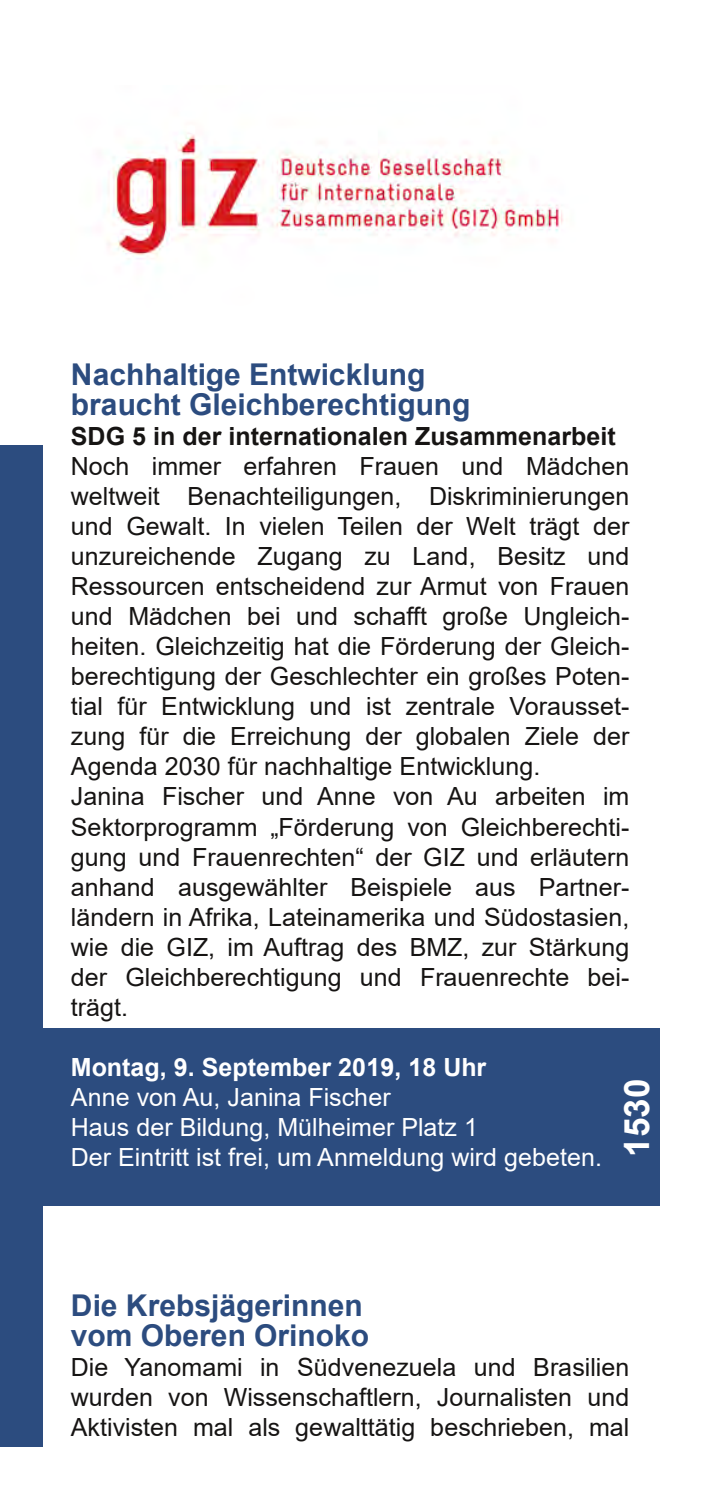
<style>
.page{position:relative;width:702px;height:1489px;background:#fff}
.page>*{position:absolute;margin:0;border:0;box-sizing:border-box;transform-origin:0 0}
.t1{font:700 35px "Arial";color:#fff}
.t2{font:700 30px/30px "Arial";color:#2c4c7f}
.t3{font:25px/30px "Arial";letter-spacing:.005em;color:#161413}
.t4{font:25px/30px "Arial";letter-spacing:.005em;color:#fff}
.t5{font:700 25px "Arial";color:#161413}
.t6{font:700 25px "Arial";color:#fff}
</style>
<div class="page">
<div style="left:0;top:445px;width:43px;height:1001px;background:#2c4c7f"></div>
<div style="left:43px;top:1028px;width:616px;height:177px;background:#2c4c7f"></div>
<img style="left:108px;top:133px;width:455px;height:131px">
<p class="t2" style="left:71px;top:360px;width:401px">Nachhaltige Entwicklung braucht Gleichberechtigung</p>
<p class="t5" style="left:71px;top:422px;width:546px">SDG 5 in der internationalen Zusammenarbeit</p>
<p class="t3" style="left:71px;top:451px;width:560px">Noch immer erfahren Frauen und Mädchen weltweit Benachteiligungen, Diskriminierungen und Gewalt. In vielen Teilen der Welt trägt der unzureichende Zugang zu Land, Besitz und Ressourcen entscheidend zur Armut von Frauen und Mädchen bei und schafft große Ungleich&shy;heiten. Gleichzeitig hat die Förderung der Gleich&shy;berechtigung der Geschlechter ein großes Poten&shy;tial für Entwicklung und ist zentrale Vorausset&shy;zung für die Erreichung der globalen Ziele der Agenda 2030 für nachhaltige Entwicklung.<br>Janina Fischer und Anne von Au arbeiten im Sektorprogramm „Förderung von Gleichberechti&shy;gung und Frauenrechten“ der GIZ und erläutern anhand ausgewählter Beispiele aus Partner&shy;ländern in Afrika, Lateinamerika und Südostasien, wie die GIZ, im Auftrag des BMZ, zur Stärkung der Gleichberechtigung und Frauenrechte bei&shy;trägt.</p>
<p class="t6" style="left:71px;top:1052px;width:417px">Montag, 9. September 2019, 18 Uhr</p>
<p class="t4" style="left:71px;top:1081px;width:532px">Anne von Au, Janina Fischer<br>Haus der Bildung, Mülheimer Platz 1<br>Der Eintritt ist frei, um Anmeldung wird gebeten.</p>
<h1 class="t1" style="left:617px;top:1156px;width:79px;rotate:-90deg">1530</h1>
<p class="t2" style="left:71px;top:1290px;width:299px">Die Krebsjägerinnen vom Oberen Orinoko</p>
<p class="t3" style="left:71px;top:1351px;width:560px;text-align:justify">Die Yanomami in Südvenezuela und Brasilien wurden von Wissenschaftlern, Journalisten und Aktivisten mal als gewalttätig beschrieben, mal</p>
</div>
